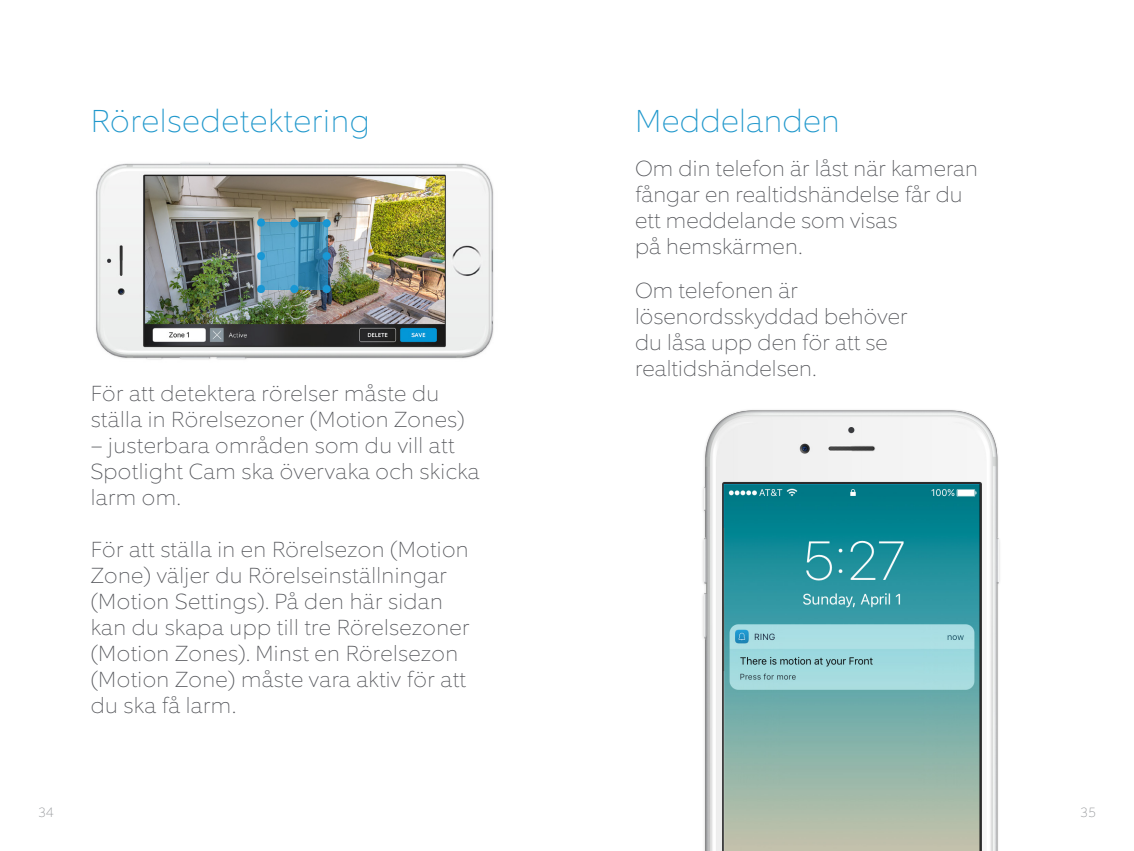
<style>
.page{position:relative;width:1134px;height:851px;background:#fff}
.page>*{position:absolute;margin:0;border:0;box-sizing:border-box;transform-origin:0 0}
.Big_Blue_Header{font:100 32px "Equip";letter-spacing:.02em;color:#2198cc}
.Body_Copy{font:100 32px "Equip";letter-spacing:.01em;color:#2198cc}
.Body_Copy-2{font:100 22px/26px "Equip";letter-spacing:.02em;color:#54555a}
.t1{font:100 14px "Equip";color:#939598}
</style>
<div class="page">
<img style="left:96px;top:162px;width:398px;height:198px">
<img style="left:702px;top:410px;width:298px;height:440px">
<p class="Big_Blue_Header" style="left:91px;top:100px;width:281px">Rörelsedetektering</p>
<p class="Body_Copy-2" style="left:91px;top:380px;width:375px">För att detektera rörelser måste du ställa in Rörelsezoner (Motion Zones)</p>
<p class="Body_Copy-2" style="left:91px;top:432px;width:390px">– justerbara områden som du vill att<br>Spotlight Cam ska övervaka och skicka larm om.</p>
<p class="Body_Copy-2" style="left:91px;top:536px;width:380px">För att ställa in en Rörelsezon (Motion Zone) väljer du Rörelseinställningar (Motion Settings). På den här sidan kan du skapa upp till tre Rörelsezoner (Motion Zones). Minst en Rörelsezon (Motion Zone) måste vara aktiv för att du ska få larm.</p>
<p class="Body_Copy" style="left:635px;top:100px;width:206px">Meddelanden</p>
<p class="Body_Copy-2" style="left:635px;top:155px;width:344px">Om din telefon är låst när kameran fångar en realtidshändelse får du ett meddelande som visas<br>på hemskärmen.</p>
<p class="Body_Copy-2" style="left:635px;top:277px;width:274px">Om telefonen är lösenordsskyddad behöver du låsa upp den för att se realtidshändelsen.</p>
<p class="t1" style="left:38px;top:803px;width:17px">34</p>
<p class="t1" style="left:1080px;top:803px;width:17px">35</p>
</div>
